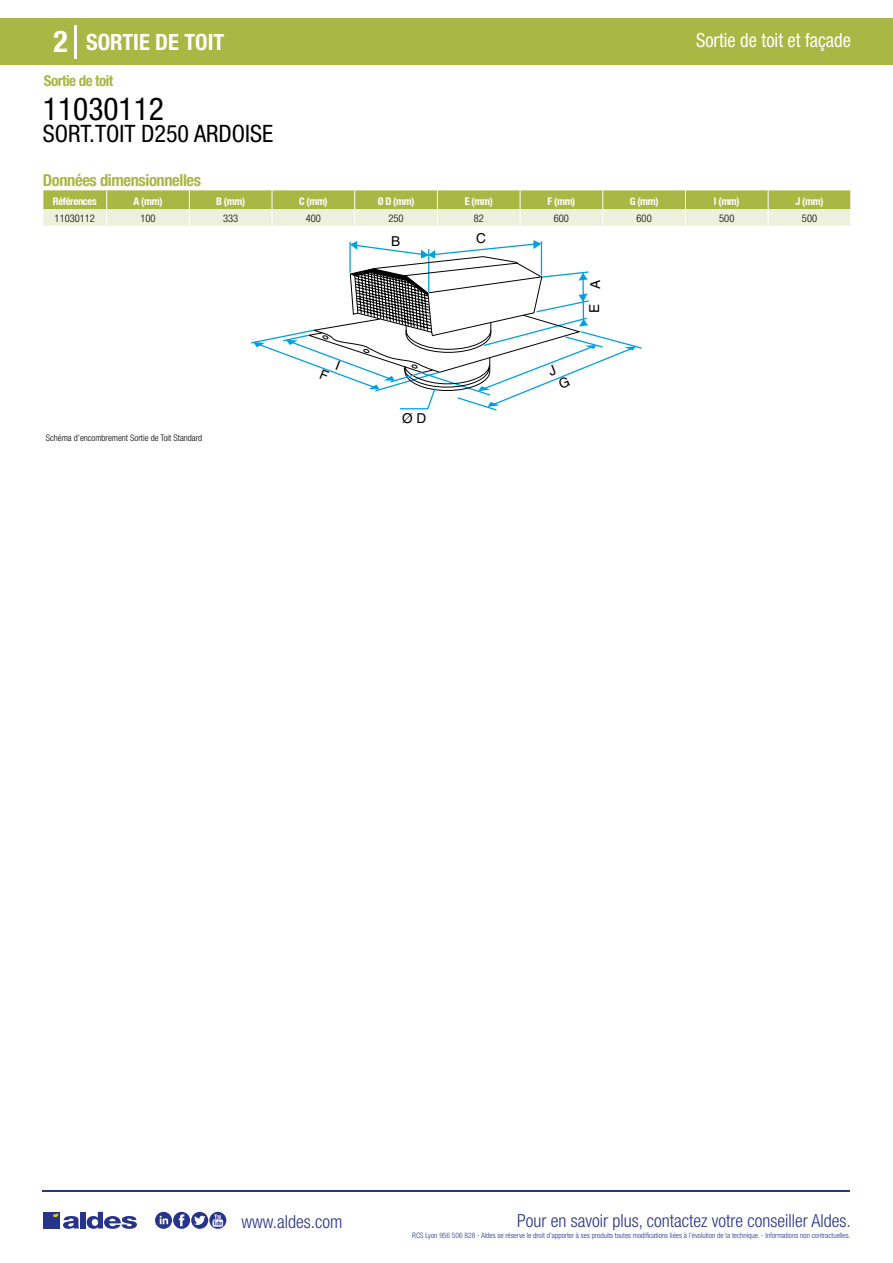
<style>
.page{position:relative;width:893px;height:1263px;background:#fff}
.page>*{position:absolute;margin:0;border:0;box-sizing:border-box;transform-origin:0 0}
.t1{font:condensed 31.5px "Helvetica Neue LT Std";color:#000}
.t2{font:700 condensed 30px "Helvetica Neue LT Std";color:#fff}
.t3{font:condensed 24px "Helvetica Neue LT Std";color:#000}
.t4{font:700 condensed 22.5px "Helvetica Neue LT Std";color:#fff}
.t5{font:condensed 19.5px "Helvetica Neue LT Std";color:#fff;scale:.95 1}
.t6{font:300 condensed 18px "Helvetica Neue";color:#28348b}
.t7{font:700 condensed 16.5px "Helvetica Neue LT Std";letter-spacing:-.025em;color:#a9b745}
.t8{font:700 condensed 15px "Helvetica Neue LT Std";letter-spacing:-.035em;color:#a9b745}
.t9{font:13.65px "Helvetica";color:#000}
.t10{font:700 condensed 10.5px "Helvetica Neue";letter-spacing:-.03em;color:#fff}
.t11{font:300 condensed 10.5px "Helvetica Neue";color:#000}
.t12{font:300 condensed 9px "Helvetica Neue";color:#000}
.t13{font:300 condensed 7.5px "Helvetica Neue";color:#28348b}
</style>
<div class="page">
<div style="left:0;top:18px;width:893px;height:46px;background:#a9b745"></div>
<hr style="left:74px;top:25px;width:2px;height:33px;background:#fff">
<hr style="left:43px;top:1190px;width:807px;height:1px;background:#28348b">
<svg style="left:155px;top:1212px;width:71px;height:17px"></svg>
<div style="left:43px;top:1212px;width:17px;height:16px;background:#28348b"></div>
<div style="left:80px;top:1212px;width:6px;height:16px;background:#28348b"></div>
<svg style="left:87px;top:1212px;width:50px;height:17px"></svg>
<svg style="left:53px;top:1213px;width:26px;height:16px"></svg>
<svg style="left:43px;top:190px;width:808px;height:36px;background:#cad38f"></svg>
<svg style="left:251px;top:335px;width:391px;height:76px"></svg>
<svg style="left:624px;top:346px;width:12px;height:4px"></svg>
<svg style="left:253px;top:342px;width:12px;height:5px"></svg>
<svg style="left:282px;top:240px;width:314px;height:170px"></svg>
<h2 class="t2" style="left:54px;top:24px;width:16px">2</h2>
<h3 class="t4" style="left:86px;top:28px;width:140px">SORTIE DE TOIT</h3>
<h3 class="t5" style="left:696px;top:29px;width:165px">Sortie de toit et façade</h3>
<h3 class="t8" style="left:44px;top:71px;width:71px">Sortie de toit</h3>
<h1 class="t1" style="left:43px;top:91px;width:122px">11030112</h1>
<h3 class="t3" style="left:43px;top:120px;width:232px">SORT.TOIT D250 ARDOISE</h3>
<h3 class="t7" style="left:43px;top:170px;width:160px">Données dimensionnelles</h3>
<h3 class="t10" style="left:53px;top:195px;width:45px">Références</h3>
<h3 class="t10" style="left:134px;top:195px;width:30px">A (mm)</h3>
<h3 class="t10" style="left:216px;top:195px;width:30px">B (mm)</h3>
<h3 class="t10" style="left:299px;top:195px;width:30px">C (mm)</h3>
<h3 class="t10" style="left:378px;top:195px;width:38px">Ø D (mm)</h3>
<h3 class="t10" style="left:465px;top:195px;width:30px">E (mm)</h3>
<h3 class="t10" style="left:547px;top:195px;width:29px">F (mm)</h3>
<h3 class="t10" style="left:630px;top:195px;width:30px">G (mm)</h3>
<h3 class="t10" style="left:714px;top:195px;width:27px">I (mm)</h3>
<h3 class="t10" style="left:795px;top:195px;width:29px">J (mm)</h3>
<h3 class="t11" style="left:55px;top:212px;width:42px">11030112</h3>
<h3 class="t11" style="left:140px;top:212px;width:17px">100</h3>
<h3 class="t11" style="left:223px;top:212px;width:17px">333</h3>
<h3 class="t11" style="left:306px;top:212px;width:17px">400</h3>
<h3 class="t11" style="left:389px;top:212px;width:17px">250</h3>
<h3 class="t11" style="left:474px;top:212px;width:12px">82</h3>
<h3 class="t11" style="left:554px;top:212px;width:17px">600</h3>
<h3 class="t11" style="left:637px;top:212px;width:17px">600</h3>
<h3 class="t11" style="left:719px;top:212px;width:17px">500</h3>
<h3 class="t11" style="left:802px;top:212px;width:17px">500</h3>
<h3 class="t9" style="left:391px;top:233px;width:11px">B</h3>
<h3 class="t9" style="left:476px;top:231px;width:11px">C</h3>
<h3 class="t9" style="left:587px;top:289px;width:11px;rotate:-90deg">A</h3>
<h3 class="t9" style="left:586px;top:313px;width:11px;rotate:-90deg">E</h3>
<p class="t12" style="left:46px;top:433px;width:158px">Schéma d’encombrement Sortie de Toit Standard</p>
<h3 class="t9" style="left:402px;top:410px;width:26px">Ø D</h3>
<h3 class="t6" style="left:241px;top:1211px;width:102px">www.aldes.com</h3>
<h3 class="t6" style="left:517px;top:1211px;width:335px">Pour en savoir plus, contactez votre conseiller Aldes.</h3>
<p class="t13" style="left:412px;top:1230px;width:440px">RCS Lyon 956 506 828 - Aldes se réserve le droit d’apporter à ses produits toutes modifications liées à l’évolution de la technique. - Informations non contractuelles.</p>
</div>
